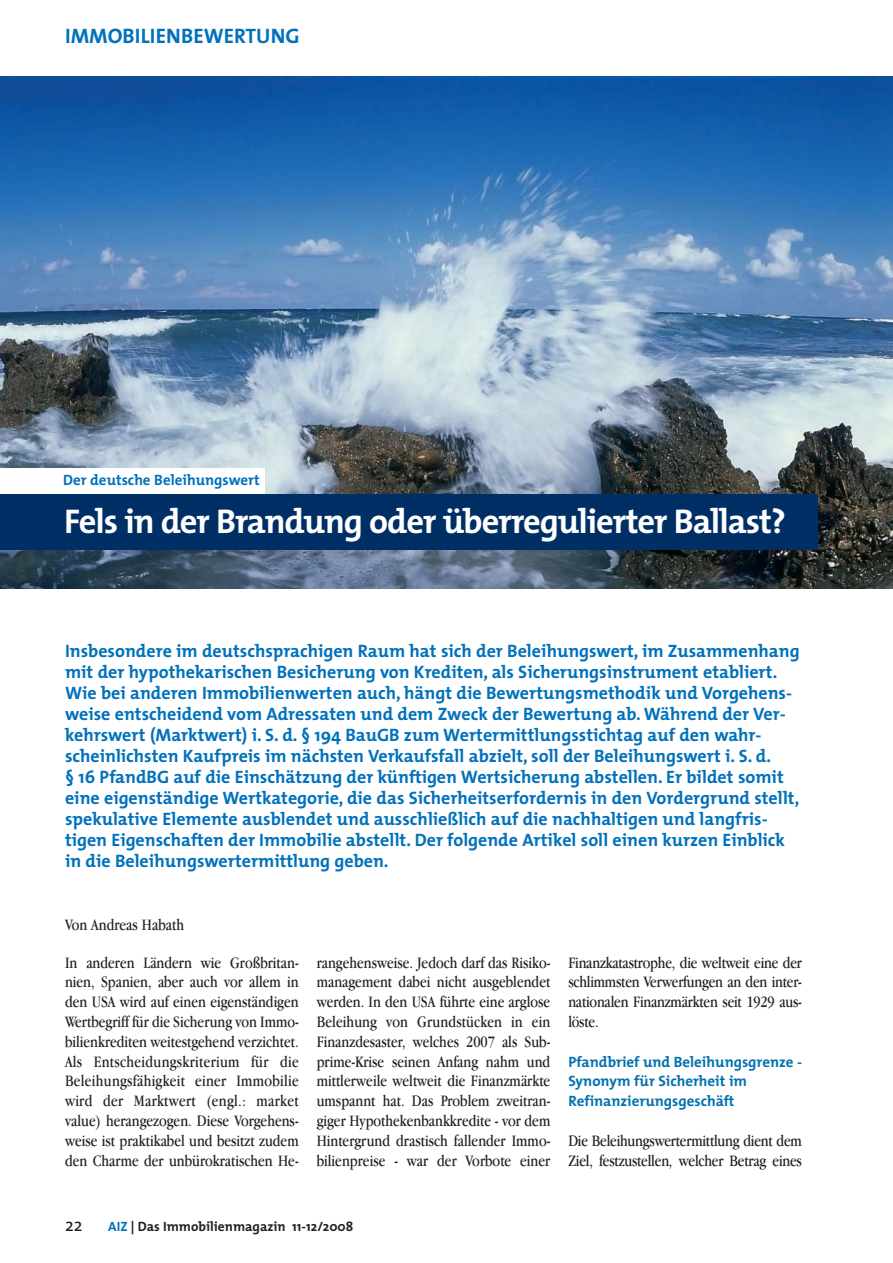
<style>
.page{position:relative;width:893px;height:1263px;background:#fff}
.page>*{position:absolute;margin:0;border:0;box-sizing:border-box;transform-origin:0 0}
.t1{font:700 34.5px "The Mix";letter-spacing:-.03em;color:#fff}
.t2{font:700 21px "The Mix";color:#0071bc}
.t3{font:700 18px/21px "The Mix";color:#0071bc}
.t4{font:18px "The Mix";color:#231f20}
.t5{font:16.5px/19.8px "Apple Garamond";letter-spacing:-.015em;color:#231f20;text-align:justify}
.t6{font:700 15px/19.8px "The Mix";color:#0071b0}
.t7{font:700 15px "The Mix";color:#0071bc}
.t8{font:700 13.5px "The Mix";color:#231f20}
.s1{color:#0071bc}
</style>
<div class="page">
<img style="left:0;top:77px;width:892px;height:512px">
<div style="left:60px;top:494px;width:757px;height:55px;background:#002f66"></div>
<div style="left:0;top:494px;width:60px;height:55px;background:#002f66"></div>
<div style="left:0;top:469px;width:154px;height:25px;background:#fff"></div>
<div style="left:60px;top:469px;width:205px;height:25px;background:#fff"></div>
<p class="t2" style="left:65px;top:28px;width:236px">IMMOBILIENBEWERTUNG</p>
<p class="t7" style="left:63px;top:475px;width:198px">Der deutsche Beleihungswert</p>
<h1 class="t1" style="left:64px;top:509px;width:723px">Fels in der Brandung oder überregulierter Ballast?</h1>
<p class="t3" style="left:65px;top:642px;width:736px">Insbesondere im deutschsprachigen Raum hat sich der Beleihungswert, im Zusammenhang mit der hypothekarischen Besicherung von Krediten, als Sicherungsinstrument etabliert.<br>Wie bei anderen Immobilienwerten auch, hängt die Bewertungsmethodik und Vorgehens&shy;weise entscheidend vom Adressaten und dem Zweck der Bewertung ab. Während der Ver&shy;kehrswert (Marktwert) i. S. d. § 194 BauGB zum Wertermittlungsstichtag auf den wahr&shy;scheinlichsten Kaufpreis im nächsten Verkaufsfall abzielt, soll der Beleihungswert i. S. d.<br>§ 16 PfandBG auf die Einschätzung der künftigen Wertsicherung abstellen. Er bildet somit eine eigenständige Wertkategorie, die das Sicherheitserfordernis in den Vordergrund stellt, spekulative Elemente ausblendet und ausschließlich auf die nachhaltigen und langfris&shy;tigen Eigenschaften der Immobilie abstellt. Der folgende Artikel soll einen kurzen Einblick in die Beleihungswertermittlung geben.</p>
<p class="t5" style="left:65px;top:916px;width:120px">Von Andreas Habath</p>
<p class="t5" style="left:65px;top:954px;width:235px">In anderen Ländern wie Großbritan&shy;nien, Spanien, aber auch vor allem in den USA wird auf einen eigenständigen Wertbegriff für die Sicherung von Immo&shy;bilienkrediten weitestgehend verzichtet.<br>Als Entscheidungskriterium für die Beleihungsfähigkeit einer Immobilie wird der Marktwert (engl.: market value) herangezogen. Diese Vorgehens&shy;weise ist praktikabel und besitzt zudem den Charme der unbürokratischen He-</p>
<p class="t5" style="left:317px;top:954px;width:235px">rangehensweise. Jedoch darf das Risiko&shy;management dabei nicht ausgeblendet werden. In den USA führte eine arglose Beleihung von Grundstücken in ein Finanzdesaster, welches 2007 als Sub&shy;prime-Krise seinen Anfang nahm und mittlerweile weltweit die Finanzmärkte umspannt hat. Das Problem zweitran&shy;giger Hypothekenbankkredite - vor dem Hintergrund drastisch fallender Immo&shy;bilienpreise - war der Vorbote einer</p>
<p class="t5" style="left:568px;top:954px;width:235px">Finanzkatastrophe, die weltweit eine der schlimmsten Verwerfungen an den inter&shy;nationalen Finanzmärkten seit 1929 aus&shy;löste.</p>
<p class="t6" style="left:568px;top:1053px;width:235px">Pfandbrief und Beleihungsgrenze -<br>Synonym für Sicherheit im<br>Refinanzierungsgeschäft</p>
<p class="t5" style="left:568px;top:1132px;width:235px">Die Beleihungswertermittlung dient dem<br>Ziel, festzustellen, welcher Betrag eines</p>
<p class="t4" style="left:65px;top:1218px;width:19px">22</p>
<p class="t8" style="left:108px;top:1222px;width:246px"><span class="s1">AIZ</span> | Das Immobilienmagazin 11-12/2008</p>
</div>
